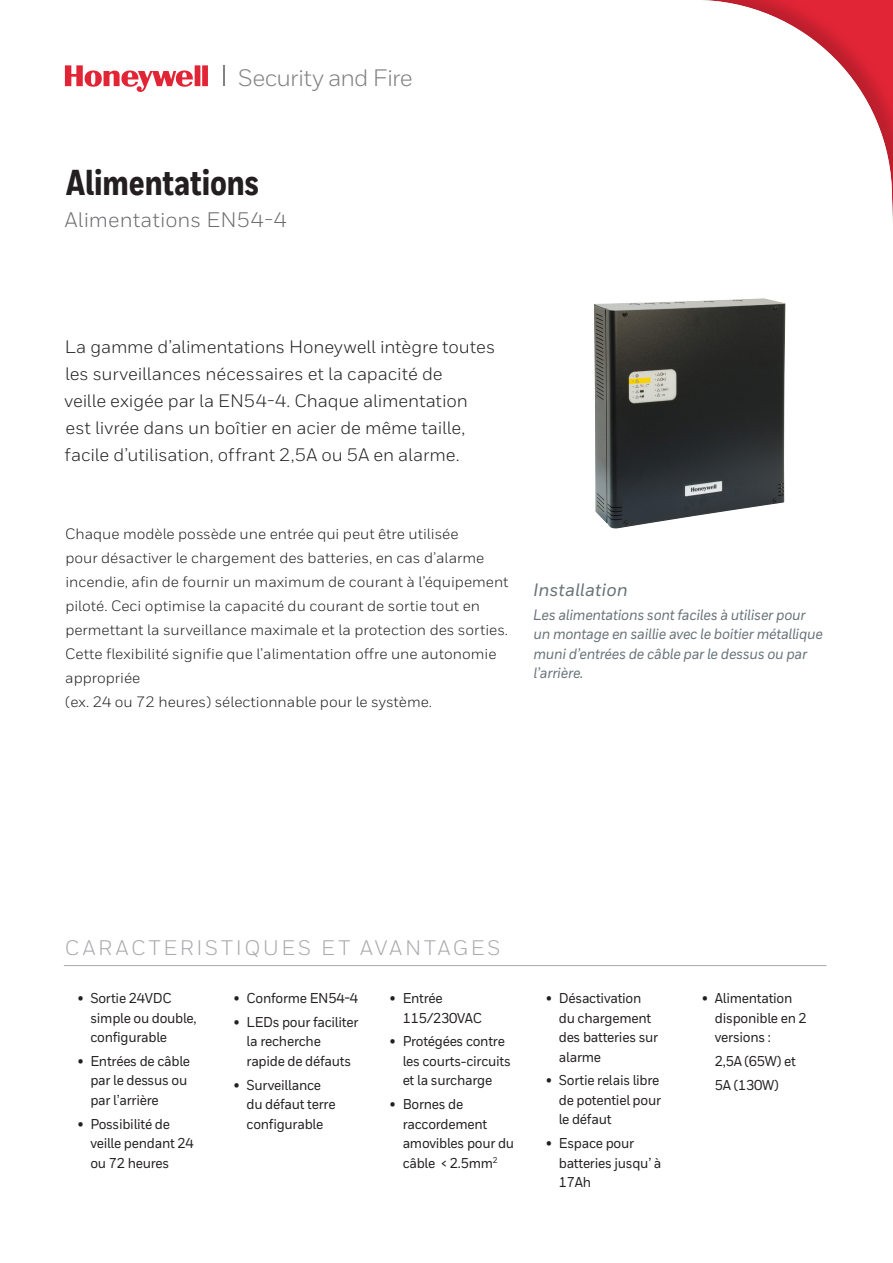
<style>
.page{position:relative;width:893px;height:1263px;background:#fff}
.page>*{position:absolute;margin:0;border:0;box-sizing:border-box;transform-origin:0 0}
.Datasheet__Title_1{font:800 36px "Honeywell Cond";letter-spacing:-.005em;color:#231f20}
.Logotype_-_80{font:23.7px "Honeywell Sans";letter-spacing:-.03em;color:#808285}
.Datasheet__Sidebar_H{font:21px "Honeywell Sans";letter-spacing:.135em;color:#a8a9ad}
.Datasheet__Title_2_1{font:21px "Honeywell Sans";letter-spacing:.005em;color:#6c6d70}
.Body__9_14_pt{font:18px/27px "Honeywell Sans";letter-spacing:-.005em;color:#231f20}
.Primary_Red{font:italic 500 18px "Honeywell Sans";color:#687379}
.Black_body{font:15px/24px "Honeywell Sans";color:#231f20}
.Primary_Red-2{font:italic 500 15px/19.5px "Honeywell Sans";letter-spacing:-.02em;color:#687379;scale:.93 1}
.Bullets_black{font:500 14.25px/19.5px "Honeywell Sans";letter-spacing:-.02em;color:#231f20;scale:.93 1}
.s1{font-weight:700}
</style>
<div class="page">
<svg style="left:65px;top:65px;width:143px;height:27px"></svg>
<svg style="left:223px;top:65px;width:1px;height:21px"></svg>
<img style="left:594px;top:298px;width:191px;height:231px">
<hr style="left:64px;top:965px;width:762px;height:1px;background:#a8a9ad">
<p class="Logotype_-_80" style="left:238px;top:64px;width:176px">Security and Fire</p>
<p class="Datasheet__Title_1" style="left:66px;top:161px;width:195px">Alimentations</p>
<p class="Datasheet__Title_2_1" style="left:65px;top:208px;width:223px">Alimentations EN54-4</p>
<p class="Body__9_14_pt" style="left:64px;top:333px;width:432px">La gamme d’alimentations Honeywell intègre toutes les surveillances nécessaires et la capacité de<br>veille exigée par la EN54-4. Chaque alimentation est livrée dans un boîtier en acier de même taille, facile d’utilisation, offrant 2,5A ou 5A en alarme.</p>
<p class="Black_body" style="left:65px;top:522px;width:445px">Chaque modèle possède une entrée qui peut être utilisée<br>pour désactiver le chargement des batteries, en cas d’alarme incendie, afin de fournir un maximum de courant à l’équipement piloté. Ceci optimise la capacité du courant de sortie tout en permettant la surveillance maximale et la protection des sorties.<br>Cette flexibilité signifie que l’alimentation offre une autonomie appropriée</p>
<p class="Black_body" style="left:65px;top:690px;width:368px">(ex. 24 ou 72 heures) sélectionnable pour le système.</p>
<p class="Primary_Red" style="left:533px;top:579px;width:96px">Installation</p>
<p class="Primary_Red-2" style="left:533px;top:605px;width:313px">Les alimentations sont faciles à utiliser pour un montage en saillie avec le boitier métallique muni d’entrées de câble par le dessus ou par l’arrière.</p>
<p class="Datasheet__Sidebar_H" style="left:65px;top:935px;width:437px">CARACTERISTIQUES ET AVANTAGES</p>
<p class="Bullets_black" style="left:90px;top:988px;width:116px;text-indent:-13px"><span class="s1">•</span> Sortie 24VDC simple ou double, configurable</p>
<p class="Bullets_black" style="left:90px;top:1051px;width:109px;text-indent:-13px"><span class="s1">•</span> Entrées de câble par le dessus ou par l’arrière</p>
<p class="Bullets_black" style="left:90px;top:1114px;width:113px;text-indent:-13px"><span class="s1">•</span> Possibilité de veille pendant 24 ou 72 heures</p>
<p class="Bullets_black" style="left:234px;top:988px;width:135px"><span class="s1">•</span> Conforme EN54-4</p>
<p class="Bullets_black" style="left:247px;top:1012px;width:122px;text-indent:-13px"><span class="s1">•</span> LEDs pour faciliter la recherche rapide de défauts</p>
<p class="Bullets_black" style="left:247px;top:1075px;width:97px;text-indent:-13px"><span class="s1">•</span> Surveillance du défaut terre configurable</p>
<p class="Bullets_black" style="left:403px;top:988px;width:87px;text-indent:-13px"><span class="s1">•</span> Entrée<br>115/230VAC</p>
<p class="Bullets_black" style="left:403px;top:1032px;width:118px;text-indent:-13px"><span class="s1">•</span> Protégées contre les courts-circuits et la surcharge</p>
<p class="Bullets_black" style="left:403px;top:1094px;width:121px;text-indent:-13px"><span class="s1">•</span> Bornes de raccordement amovibles pour du câble &lt; 2.5mm<sup>2</sup></p>
<p class="Bullets_black" style="left:559px;top:988px;width:108px;text-indent:-13px"><span class="s1">•</span> Désactivation du chargement des batteries sur alarme</p>
<p class="Bullets_black" style="left:559px;top:1071px;width:111px;text-align:justify;text-indent:-13px"><span class="s1">•</span> Sortie relais libre de potentiel pour le défaut</p>
<p class="Bullets_black" style="left:559px;top:1133px;width:112px;text-indent:-13px"><span class="s1">•</span> Espace pour batteries jusqu’ à<br>17Ah</p>
<p class="Bullets_black" style="left:715px;top:988px;width:100px;text-indent:-13px"><span class="s1">•</span> Alimentation disponible en 2 versions :</p>
<p class="Bullets_black" style="left:715px;top:1051px;width:89px">2,5A (65W) et</p>
<p class="Bullets_black" style="left:715px;top:1075px;width:70px">5A (130W)</p>
</div>
